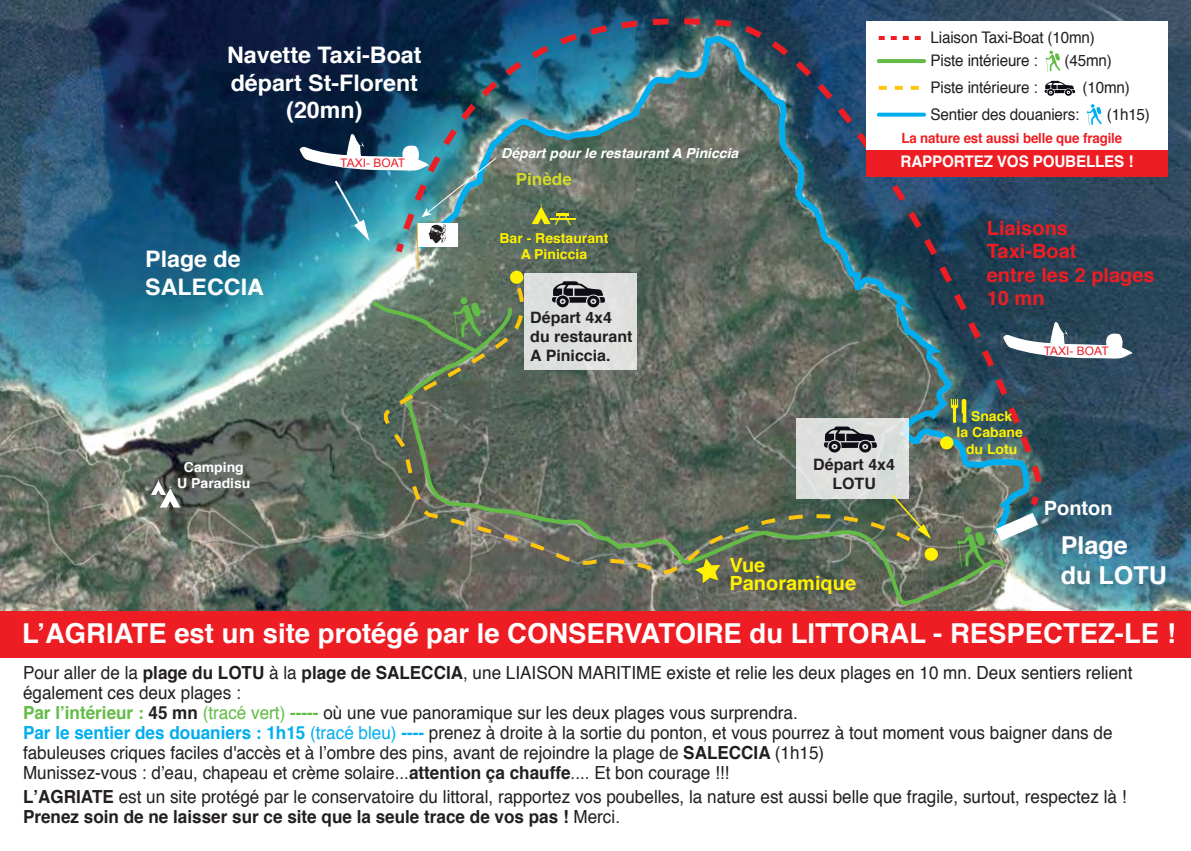
<style>
.page{position:relative;width:1191px;height:851px;background:#fff}
.page>*{position:absolute;margin:0;border:0;box-sizing:border-box;transform-origin:0 0}
.t1{font:700 27.4px "Helvetica";color:#fff}
.t2{font:700 24.6px/29.6px "Helvetica";color:#fff}
.t3{font:700 22.8px/27.4px "Helvetica";color:#fff;text-align:center}
.t4{font:700 19.6px/23.6px "Helvetica";color:#ee1d23}
.t5{font:700 19.6px/17.6px "Helvetica";color:#fff101}
.t6{font:700 19.6px "Helvetica";color:#fff}
.t7{font:18px/20px "Helvetica";color:#231f20;scale:.95 1}
.t8{font:700 16.8px "Helvetica";color:#cfdc27}
.t9{font:16px/23px "Helvetica";letter-spacing:-.01em;color:#231f20;scale:.95 1}
.t10{font:700 16px "Helvetica";letter-spacing:-.01em;color:#fff;scale:.95 1}
.t11{font:700 15.6px/18.8px "Helvetica";color:#231f20}
.t12{font:700 14px "Helvetica";letter-spacing:-.01em;color:#ee1d23;scale:.95 1}
.t13{font:700 13.8px/16.4px "Helvetica";color:#fff101;text-align:center}
.t14{font:italic 700 13.8px "Helvetica";color:#fff}
.t15{font:700 13.8px/16.4px "Helvetica";color:#fff;text-align:center}
.t16{font:11.8px "Arial";color:#ea1c28}
.s1{font-weight:700}
.s2{font-weight:700;color:#63bc46}
.s3{color:#63bc46}
.s4{font-weight:700;color:#00aeef}
.s5{color:#00aeef}
</style>
<div class="page">
<img style="left:0;top:0;width:1191px;height:610px">
<img style="left:396px;top:5px;width:647px;height:653px">
<svg style="left:1007px;top:322px;width:125px;height:37px"></svg>
<svg style="left:151px;top:479px;width:29px;height:28px"></svg>
<hr style="left:417px;top:223px;width:2px;height:46px;background:#e5bf5e">
<img style="left:300px;top:134px;width:197px;height:125px">
<div style="left:510px;top:271px;width:13px;height:13px;background:#fff101;border-radius:50%"></div>
<svg style="left:532px;top:204px;width:43px;height:21px"></svg>
<img style="left:400px;top:305px;width:607px;height:301px">
<svg style="left:957px;top:526px;width:29px;height:41px"></svg>
<svg style="left:377px;top:284px;width:548px;height:301px;background:#626c5e"></svg>
<svg style="left:370px;top:297px;width:112px;height:58px;background:#617b5f"></svg>
<div style="left:524px;top:273px;width:113px;height:96px;background:#dee0de"></div>
<div style="left:556px;top:295px;width:13px;height:12px;border:3px solid #0e0c15;border-radius:50%"></div>
<div style="left:587px;top:295px;width:12px;height:12px;border:3px solid #0e0c15;border-radius:50%"></div>
<svg style="left:552px;top:281px;width:53px;height:22px"></svg>
<div style="left:796px;top:418px;width:112px;height:80px;background:#dddfdd"></div>
<div style="left:828px;top:440px;width:12px;height:12px;border:3px solid #0e0c15;border-radius:50%"></div>
<div style="left:859px;top:440px;width:12px;height:12px;border:3px solid #0e0c15;border-radius:50%"></div>
<svg style="left:823px;top:426px;width:54px;height:22px"></svg>
<svg style="left:890px;top:493px;width:41px;height:46px;background:#7c7e5e"></svg>
<svg style="left:951px;top:398px;width:15px;height:25px"></svg>
<div style="left:0;top:610px;width:1191px;height:47px;background:#ee1d23"></div>
<div style="left:866px;top:21px;width:301px;height:143px;background:#fff"></div>
<svg style="left:878px;top:36px;width:43px;height:4px"></svg>
<svg style="left:878px;top:59px;width:46px;height:4px"></svg>
<svg style="left:1045px;top:51px;width:15px;height:21px"></svg>
<svg style="left:878px;top:113px;width:46px;height:4px"></svg>
<svg style="left:1087px;top:104px;width:15px;height:21px"></svg>
<svg style="left:878px;top:86px;width:41px;height:4px"></svg>
<div style="left:1047px;top:89px;width:7px;height:7px;border:2px solid #0e0c15;border-radius:50%"></div>
<div style="left:1064px;top:89px;width:8px;height:7px;border:2px solid #0e0c15;border-radius:50%"></div>
<svg style="left:1044px;top:81px;width:31px;height:12px"></svg>
<div style="left:866px;top:150px;width:301px;height:26px;background:#ee1d23"></div>
<p class="t3" style="left:227px;top:42px;width:196px">Navette Taxi-Boat départ St-Florent (20mn)</p>
<p class="t3" style="left:145px;top:246px;width:120px;text-align:left">Plage de<br>SALECCIA</p>
<p class="t15" style="left:177px;top:459px;width:75px">Camping<br>U Paradisu</p>
<p class="t16" style="left:340px;top:155px;width:66px">TAXI- BOAT</p>
<p class="t14" style="left:501px;top:142px;width:239px">Départ pour le restaurant A Piniccia</p>
<p class="t8" style="left:516px;top:165px;width:58px">Pinède</p>
<p class="t13" style="left:499px;top:230px;width:110px">Bar - Restaurant<br>A Piniccia</p>
<p class="t11" style="left:530px;top:308px;width:104px">Départ 4x4 du restaurant<br>A Piniccia.</p>
<p class="t9" style="left:930px;top:26px;width:174px">Liaison Taxi-Boat (10mn)<br>Piste intérieure :</p>
<p class="t9" style="left:1064px;top:49px;width:51px">(45mn)</p>
<p class="t9" style="left:930px;top:103px;width:158px">Sentier des douaniers:</p>
<p class="t12" style="left:901px;top:127px;width:234px">La nature est aussi belle que fragile</p>
<p class="t9" style="left:930px;top:76px;width:114px">Piste intérieure :</p>
<p class="t9" style="left:1082px;top:76px;width:51px">(10mn)</p>
<p class="t9" style="left:1106px;top:103px;width:47px">(1h15)</p>
<p class="t10" style="left:900px;top:149px;width:247px">RAPPORTEZ VOS POUBELLES !</p>
<p class="t4" style="left:986px;top:216px;width:169px">Liaisons<br>Taxi-Boat<br>entre les 2 plages<br>10 mn</p>
<p class="t11" style="left:813px;top:455px;width:83px;text-align:center">Départ 4x4<br>LOTU</p>
<p class="t16" style="left:1043px;top:342px;width:66px">TAXI- BOAT</p>
<p class="t13" style="left:956px;top:408px;width:68px">Snack<br>la Cabane du Lotu</p>
<p class="t5" style="left:729px;top:556px;width:128px">Vue<br>Panoramique</p>
<p class="t6" style="left:1043px;top:492px;width:70px">Ponton</p>
<h2 class="t2" style="left:1060px;top:531px;width:108px">Plage<br>du LOTU</h2>
<h1 class="t1" style="left:22px;top:611px;width:1155px">L’AGRIATE est un site protégé par le CONSERVATOIRE du LITTORAL - RESPECTEZ-LE !</h1>
<p class="t7" style="left:23px;top:663px;width:1169px">Pour aller de la <span class="s1">plage du LOTU</span> à la <span class="s1">plage de SALECCIA</span>, une LIAISON MARITIME existe et relie les deux plages en 10 mn. Deux sentiers relient également ces deux plages :<br><span class="s2">Par l’intérieur :</span> <span class="s1">45 mn</span> <span class="s3">(tracé vert)</span> <span class="s2">-----</span> où une vue panoramique sur les deux plages vous surprendra.<br><span class="s4">Par le sentier des douaniers : 1h15</span> <span class="s5">(tracé bleu)</span> <span class="s4">----</span> prenez à droite à la sortie du ponton, et vous pourrez à tout moment vous baigner dans de fabuleuses criques faciles d'accès et à lʼombre des pins, avant de rejoindre la plage de <span class="s1">SALECCIA</span> (1h15)<br>Munissez-vous : dʼeau, chapeau et crème solaire...<span class="s1">attention ça chauffe</span>.... Et bon courage !!!</p>
<p class="t7" style="left:23px;top:787px;width:1163px"><span class="s1">LʼAGRIATE</span> est un site protégé par le conservatoire du littoral, rapportez vos poubelles, la nature est aussi belle que fragile, surtout, respectez là !<br><span class="s1">Prenez soin de ne laisser sur ce site que la seule trace de vos pas !</span> Merci.</p>
</div>
